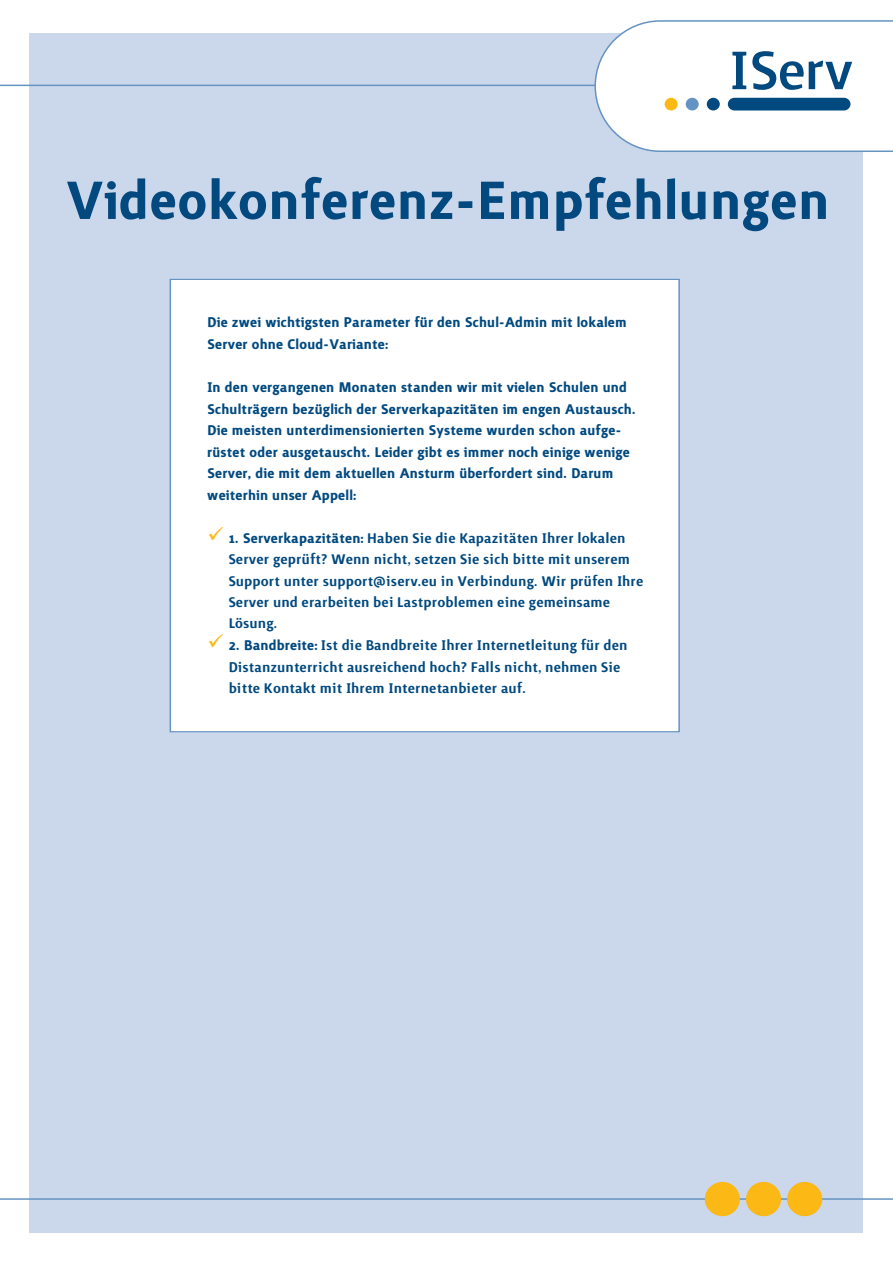
<style>
.page{position:relative;width:893px;height:1263px;background:#fff}
.page>*{position:absolute;margin:0;border:0;box-sizing:border-box;transform-origin:0 0}
.t1{font:700 69px "Surface";color:#01497f}
.t2{font:700 18px/21.6px "Surface";color:#01497f}
.t3{font:500 18px/21.5px "Surface";color:#01497f}
.s1{color:#fcb814}
.s2{font-weight:700}
</style>
<div class="page">
<div style="left:30px;top:33px;width:833px;height:1200px;background:#cbd7ea"></div>
<hr style="left:0;top:85px;width:607px;height:1px;background:#6593c2">
<hr style="left:0;top:1198px;width:893px;height:2px;background:#6593c2">
<div style="left:705px;top:1182px;width:34px;height:33px;background:#fcb814;border-radius:50%"></div>
<div style="left:705px;top:1182px;width:35px;height:34px;border:1px solid #fcb814;border-radius:50%"></div>
<div style="left:747px;top:1182px;width:33px;height:33px;background:#fcb814;border-radius:50%"></div>
<div style="left:746px;top:1182px;width:35px;height:34px;border:1px solid #fcb814;border-radius:50%"></div>
<div style="left:788px;top:1182px;width:34px;height:33px;background:#fcb814;border-radius:50%"></div>
<div style="left:787px;top:1182px;width:35px;height:34px;border:1px solid #fcb814;border-radius:50%"></div>
<svg style="left:594px;top:20px;width:299px;height:132px"></svg>
<div style="left:707px;top:98px;width:13px;height:12px;background:#01497f;border-radius:50%"></div>
<div style="left:686px;top:98px;width:13px;height:12px;background:#6593c2;border-radius:50%"></div>
<div style="left:665px;top:98px;width:13px;height:12px;background:#fcb814;border-radius:50%"></div>
<div style="left:728px;top:98px;width:122px;height:12px;background:#01497f;border-radius:6px"></div>
<div style="left:170px;top:279px;width:510px;height:453px;background:#fff;border:1px solid #6593c2"></div>
<h1 class="t1" style="left:65px;top:170px;width:766px">Videokonferenz-Empfehlungen</h1>
<p class="t2" style="left:207px;top:312px;width:421px">Die zwei wichtigsten Parameter für den Schul-Admin mit lokalem<br>Server ohne Cloud-Variante:</p>
<p class="t2" style="left:207px;top:377px;width:430px">In den vergangenen Monaten standen wir mit vielen Schulen und Schulträgern bezüglich der Serverkapazitäten im engen Austausch.<br>Die meisten unterdimensionierten Systeme wurden schon aufge&shy;rüstet oder ausgetauscht. Leider gibt es immer noch einige wenige Server, die mit dem aktuellen Ansturm überfordert sind. Darum weiterhin unser Appell:</p>
<p class="t3" style="left:229px;top:527px;width:416px;text-indent:-21px"><span class="s1">✓</span> <span class="s2">1. Serverkapazitäten:</span> Haben Sie die Kapazitäten Ihrer lokalen Server geprüft? Wenn nicht, setzen Sie sich bitte mit unserem Support unter support@iserv.eu in Verbindung. Wir prüfen Ihre Server und erarbeiten bei Lastproblemen eine gemeinsame Lösung.</p>
<p class="t3" style="left:229px;top:635px;width:400px;text-indent:-21px"><span class="s1">✓</span> <span class="s2">2. Bandbreite:</span> Ist die Bandbreite Ihrer Internetleitung für den<br>Distanzunterricht ausreichend hoch? Falls nicht, nehmen Sie bitte Kontakt mit Ihrem Internetanbieter auf.</p>
</div>
